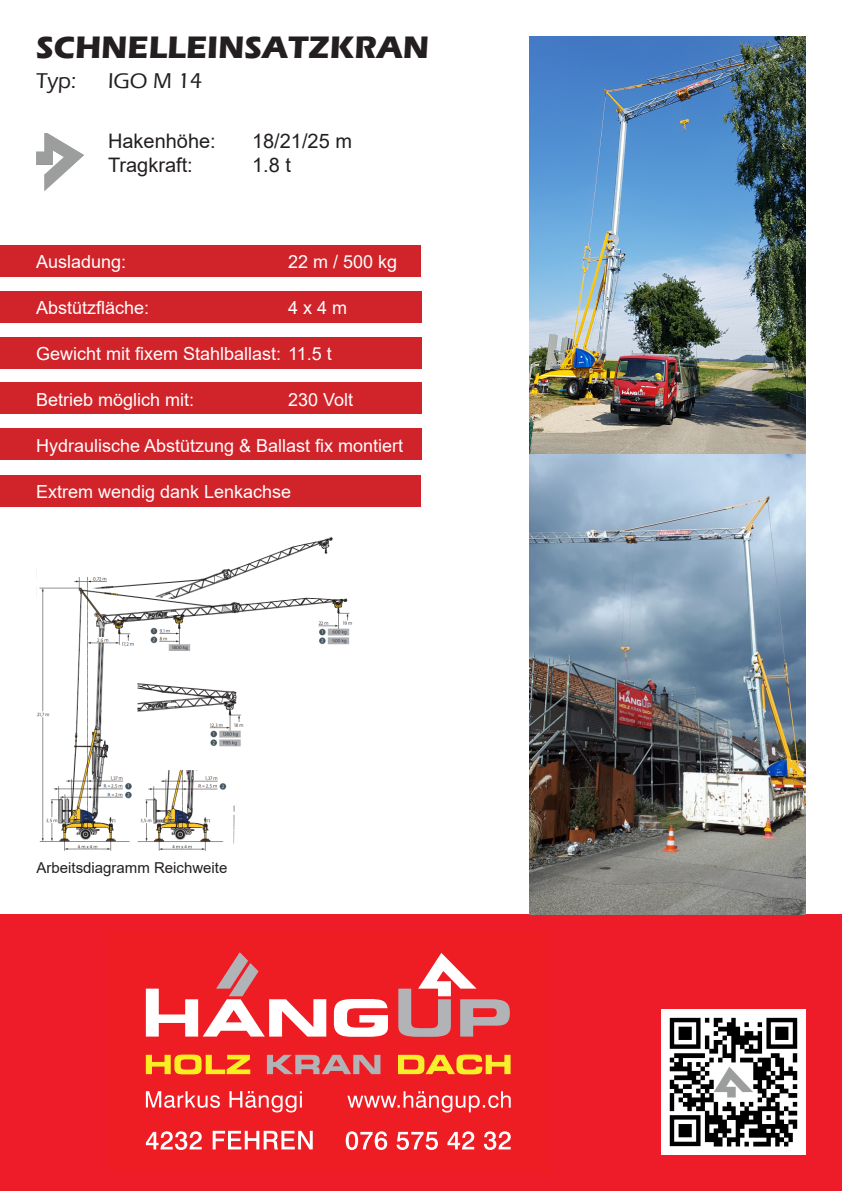
<style>
.page{position:relative;width:842px;height:1191px;background:#fff}
.page>*{position:absolute;margin:0;border:0;box-sizing:border-box;transform-origin:0 0}
.t1{font:700 32px "Eras ITC";color:#231f20}
.t2{font:500 22px "Eras ITC";color:#231f20}
.t3{font:20px "Arial";color:#231f20}
.t4{font:18px "Arial";color:#fff}
.t5{font:15px "Arial";color:#231f20}
</style>
<div class="page">
<div style="left:0;top:914px;width:842px;height:277px;background:#ee1c28"></div>
<img style="left:661px;top:1009px;width:144px;height:145px">
<div style="left:108px;top:932px;width:441px;height:240px;background:#ee1d23"></div>
<svg style="left:398px;top:953px;width:112px;height:83px"></svg>
<svg style="left:334px;top:999px;width:54px;height:37px"></svg>
<svg style="left:146px;top:952px;width:180px;height:84px"></svg>
<svg style="left:146px;top:1130px;width:365px;height:20px"></svg>
<svg style="left:347px;top:1091px;width:164px;height:21px"></svg>
<svg style="left:146px;top:1091px;width:156px;height:21px"></svg>
<svg style="left:267px;top:1054px;width:113px;height:20px"></svg>
<svg style="left:398px;top:1054px;width:113px;height:20px"></svg>
<svg style="left:146px;top:1054px;width:104px;height:20px"></svg>
<div style="left:0;top:475px;width:421px;height:31px;background:#d1232a"></div>
<div style="left:0;top:428px;width:421px;height:32px;background:#d1232a"></div>
<div style="left:0;top:291px;width:421px;height:32px;background:#d1232a"></div>
<div style="left:0;top:337px;width:421px;height:31px;background:#d1232a"></div>
<div style="left:0;top:382px;width:421px;height:32px;background:#d1232a"></div>
<div style="left:0;top:245px;width:421px;height:32px;background:#d1232a"></div>
<img style="left:529px;top:36px;width:276px;height:878px">
<img style="left:36px;top:134px;width:47px;height:57px">
<img style="left:37px;top:536px;width:316px;height:315px">
<p class="t1" style="left:36px;top:29px;width:395px">SCHNELLEINSATZKRAN</p>
<p class="t2" style="left:36px;top:69px;width:42px">Typ:</p>
<p class="t2" style="left:108px;top:69px;width:96px">IGO M 14</p>
<p class="t3" style="left:108px;top:127px;width:109px">Hakenhöhe:</p>
<p class="t3" style="left:252px;top:127px;width:102px">18/21/25 m</p>
<p class="t3" style="left:108px;top:151px;width:86px">Tragkraft:</p>
<p class="t3" style="left:252px;top:151px;width:40px">1.8 t</p>
<p class="t4" style="left:36px;top:250px;width:92px">Ausladung:</p>
<p class="t4" style="left:288px;top:250px;width:111px">22 m / 500 kg</p>
<p class="t4" style="left:36px;top:296px;width:115px">Abstützfläche:</p>
<p class="t4" style="left:288px;top:296px;width:61px">4 x 4 m</p>
<p class="t4" style="left:36px;top:342px;width:297px">Gewicht mit fixem Stahlballast: 11.5 t</p>
<p class="t4" style="left:36px;top:388px;width:160px">Betrieb möglich mit:</p>
<p class="t4" style="left:288px;top:388px;width:67px">230 Volt</p>
<p class="t4" style="left:36px;top:434px;width:369px">Hydraulische Abstützung &amp; Ballast fix montiert</p>
<p class="t4" style="left:36px;top:480px;width:257px">Extrem wendig dank Lenkachse</p>
<p class="t5" style="left:36px;top:857px;width:192px">Arbeitsdiagramm Reichweite</p>
</div>
